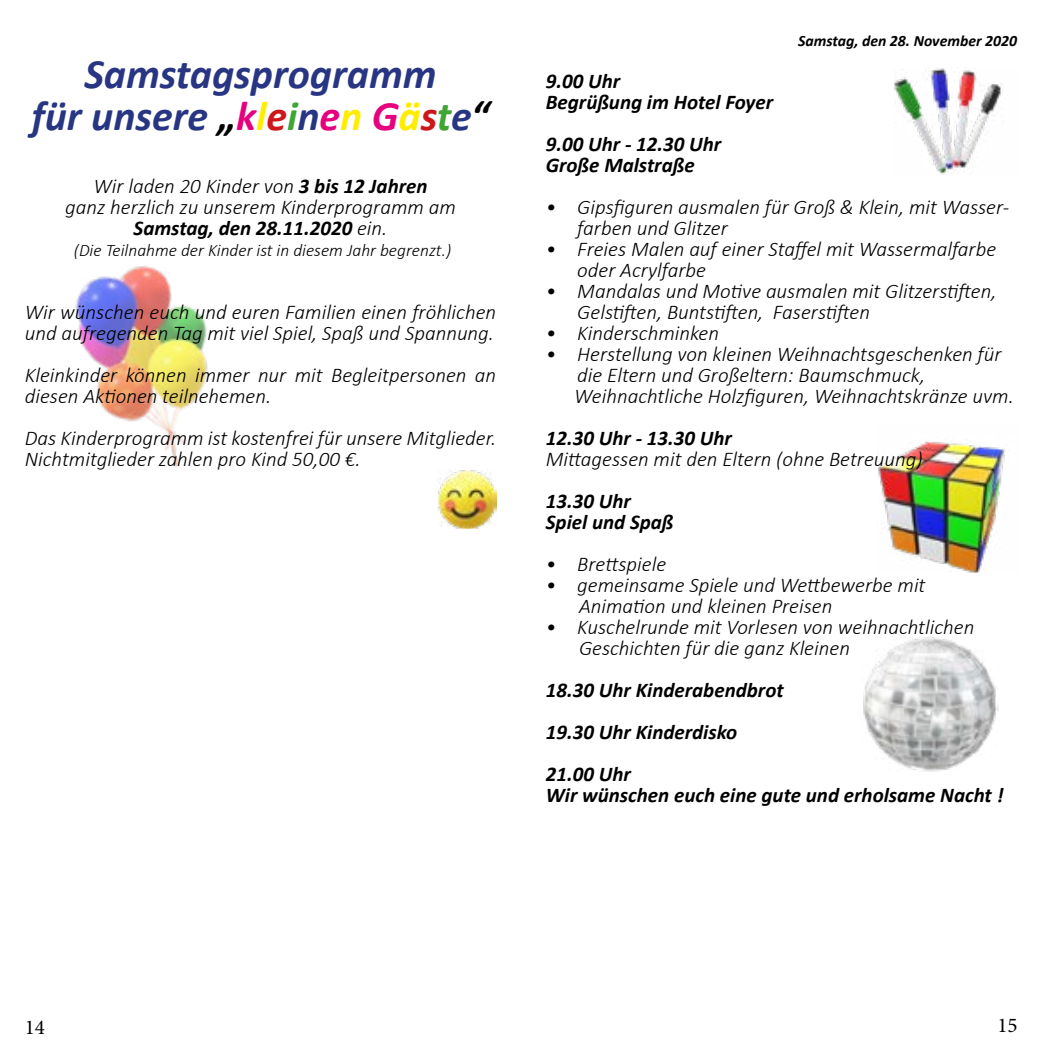
<style>
.page{position:relative;width:1042px;height:1042px;background:#fff}
.page>*{position:absolute;margin:0;border:0;box-sizing:border-box;transform-origin:0 0}
.t1{font:italic 700 42px/42px "Calibri";color:#283583;text-align:center}
.t2{font:italic 300 21px/21px "Calibri";color:#000}
.t3{font:italic 700 21px/21px "Calibri";color:#000}
.t4{font:21px "Minion Pro";color:#000}
.t5{font:italic 300 17.5px "Calibri";color:#000}
.t6{font:italic 700 15.75px "Calibri";color:#000}
.s1{color:#000}
.s2{color:#e6007d}
.s3{color:#ffed00}
.s4{color:#cd171a}
.s5{color:#3fa535}
.s6{font-weight:700}
</style>
<div class="page">
<img style="left:877px;top:440px;width:128px;height:133px">
<img style="left:75px;top:266px;width:133px;height:201px">
<img style="left:863px;top:637px;width:135px;height:135px">
<img style="left:437px;top:470px;width:59px;height:59px">
<img style="left:894px;top:68px;width:108px;height:107px">
<h1 class="t1" style="left:32px;top:51px;width:459px">Samstagsprogramm<br>für unsere <span class="s1">„</span><span class="s2">k</span><span class="s3">l</span><span class="s4">e</span><span class="s5">i</span>n<span class="s2">e</span><span class="s3">n</span> <span class="s2">G</span><span class="s3">ä</span><span class="s4">s</span><span class="s5">t</span>e<span class="s1">“</span></h1>
<p class="t2" style="left:65px;top:175px;width:392px;text-align:center">Wir laden 20 Kinder von <span class="s6">3 bis 12 Jahren<br></span>ganz herzlich zu unserem Kinderprogramm am<br><span class="s6">Samstag, den 28.11.2020</span> ein.</p>
<p class="t5" style="left:74px;top:239px;width:379px">(Die Teilnahme der Kinder ist in diesem Jahr begrenzt.)</p>
<p class="t2" style="left:25px;top:301px;width:473px">Wir wünschen euch und euren Familien einen fröhlichen und aufregenden Tag mit viel Spiel, Spaß und Spannung.</p>
<p class="t2" style="left:25px;top:364px;width:473px">Kleinkinder können immer nur mit Begleitpersonen an diesen Aktionen teilnehemen.</p>
<p class="t2" style="left:25px;top:427px;width:473px">Das Kinderprogramm ist kostenfrei für unsere Mitglieder.<br>Nichtmitglieder zahlen pro Kind 50,00 €.</p>
<p class="t6" style="left:798px;top:29px;width:220px">Samstag, den 28. November 2020</p>
<p class="t3" style="left:546px;top:70px;width:229px">9.00 Uhr<br>Begrüßung im Hotel Foyer</p>
<p class="t3" style="left:546px;top:133px;width:177px">9.00 Uhr - 12.30 Uhr<br>Große Malstraße</p>
<p class="t2" style="left:577px;top:196px;width:433px;text-indent:-32px">• Gipsfiguren ausmalen für Groß &amp; Klein, mit Wasser&shy;farben und Glitzer</p>
<p class="t2" style="left:577px;top:238px;width:420px;text-indent:-32px">• Freies Malen auf einer Staffel mit Wassermalfarbe oder Acrylfarbe</p>
<p class="t2" style="left:577px;top:280px;width:421px;text-indent:-32px">• Mandalas und Motive ausmalen mit Glitzerstiften,<br>Gelstiften, Buntstiften, Faserstiften</p>
<p class="t2" style="left:546px;top:322px;width:175px">• Kinderschminken</p>
<p class="t2" style="left:574px;top:343px;width:441px;text-indent:-28px">• Herstellung von kleinen Weihnachtsgeschenken für die Eltern und Großeltern: Baumschmuck,<br>Weihnachtliche Holzfiguren, Weihnachtskränze uvm.</p>
<p class="t3" style="left:546px;top:427px;width:188px">12.30 Uhr - 13.30 Uhr</p>
<p class="t2" style="left:546px;top:448px;width:378px">Mittagessen mit den Eltern (ohne Betreuung)</p>
<p class="t3" style="left:546px;top:490px;width:129px">13.30 Uhr<br>Spiel und Spaß</p>
<p class="t2" style="left:546px;top:553px;width:122px">• Brettspiele</p>
<p class="t2" style="left:579px;top:574px;width:348px;text-indent:-33px">• gemeinsame Spiele und Wettbewerbe mit<br>Animation und kleinen Preisen</p>
<p class="t2" style="left:579px;top:616px;width:397px;text-indent:-33px">• Kuschelrunde mit Vorlesen von weihnachtlichen<br>Geschichten für die ganz Kleinen</p>
<p class="t3" style="left:546px;top:668px;width:239px;line-height:42px">18.30 Uhr Kinderabendbrot<br>19.30 Uhr Kinderdisko<br>21.00 Uhr</p>
<p class="t3" style="left:546px;top:784px;width:459px">Wir wünschen euch eine gute und erholsame Nacht !</p>
<p class="t4" style="left:25px;top:1013px;width:22px">14</p>
<p class="t4" style="left:997px;top:1011px;width:22px">15</p>
</div>
